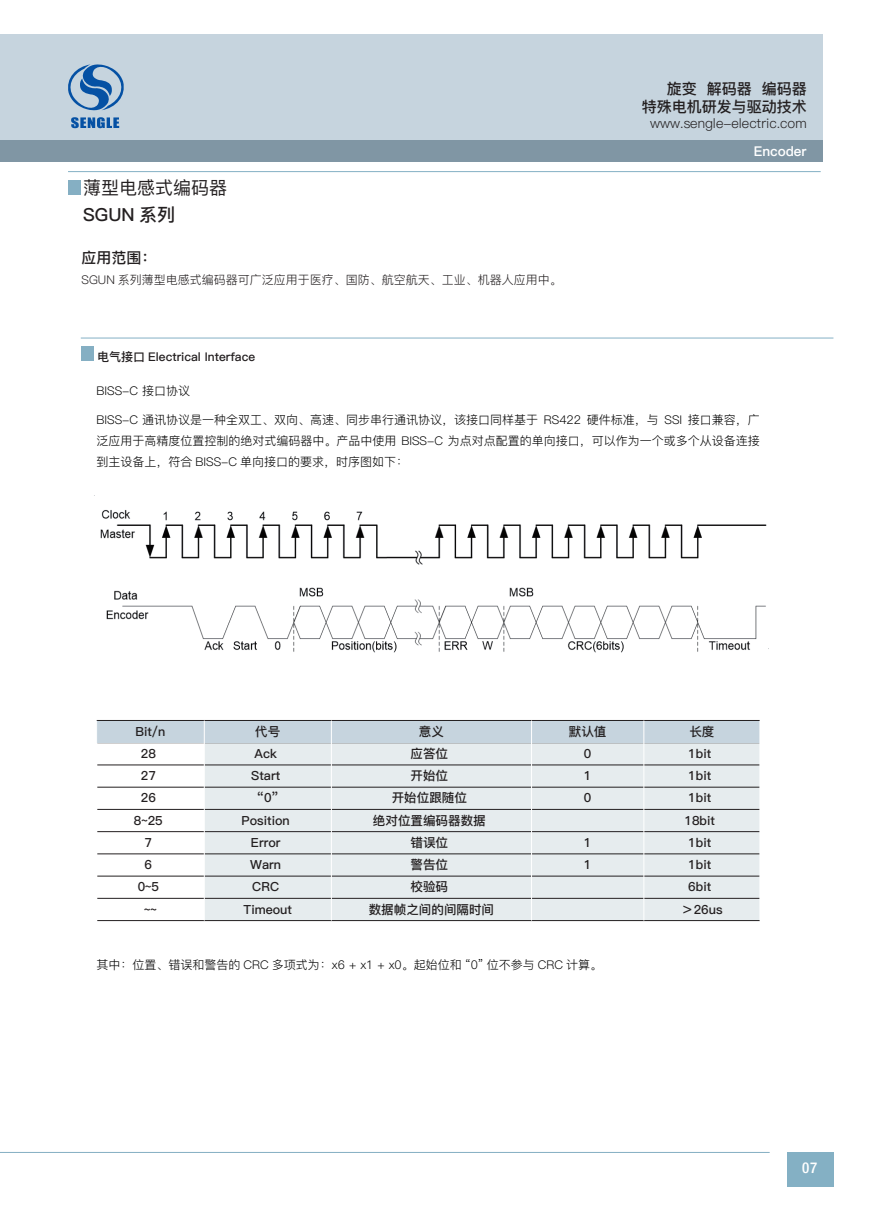
<style>
.page{position:relative;width:893px;height:1229px;background:#fff}
.page>*{position:absolute;margin:0;border:0;box-sizing:border-box;transform-origin:0 0}
.t1{font:18px "Ping Fang SC Medium";color:#231f20}
.t2{font:18px "Ping Fang SC Bold";color:#231f20}
.t3{font:15px/18px "Ping Fang SC Bold";color:#231f20;text-align:right}
.t4{font:500 condensed 15px "Helvetica Neue LT Pro";color:#fff}
.t5{font:13.5px "Ping Fang SC Regular";color:#231f20}
.t6{font:13.5px "Ping Fang SC Heavy";color:#fff}
.t7{font:12.6px/22.2px "Ping Fang SC Bold";color:#231f20;text-align:center}
.t8{font:12px/21.3px "Ping Fang SC Regular";color:#030303;text-align:justify}
.t9{font:12px "Ping Fang SC Regular";color:#231f20}
.t10{font:12px "Ping Fang SC Bold";color:#231f20}
</style>
<div class="page">
<hr style="left:0;top:1152px;width:770px;height:1px;background:#85afc3">
<div style="left:787px;top:1152px;width:46px;height:34px;background:#84b0c4"></div>
<div style="left:0;top:34px;width:823px;height:106px;background:#c6d4de"></div>
<div style="left:0;top:140px;width:823px;height:22px;background:#8096a4"></div>
<svg style="left:68px;top:64px;width:56px;height:47px"></svg>
<svg style="left:71px;top:117px;width:48px;height:11px"></svg>
<hr style="left:68px;top:171px;width:753px;height:1px;background:#84b1c5">
<div style="left:68px;top:180px;width:13px;height:15px;background:#85afc3"></div>
<hr style="left:81px;top:338px;width:752px;height:1px;background:#84b1c5">
<div style="left:81px;top:346px;width:13px;height:15px;background:#85afc3"></div>
<div style="left:204px;top:743px;width:556px;height:22px;background:#e6ecee"></div>
<div style="left:204px;top:765px;width:556px;height:22px;background:#e6ecee"></div>
<hr style="left:97px;top:764px;width:663px;height:1px;background:#231f20">
<div style="left:204px;top:787px;width:556px;height:22px;background:#e6ecee"></div>
<hr style="left:97px;top:787px;width:663px;height:1px;background:#231f20">
<div style="left:204px;top:809px;width:556px;height:23px;background:#e6ecee"></div>
<hr style="left:97px;top:809px;width:663px;height:1px;background:#231f20">
<div style="left:204px;top:832px;width:556px;height:22px;background:#e6ecee"></div>
<hr style="left:97px;top:831px;width:663px;height:1px;background:#231f20">
<div style="left:204px;top:854px;width:556px;height:22px;background:#e6ecee"></div>
<hr style="left:97px;top:853px;width:663px;height:1px;background:#231f20">
<div style="left:204px;top:876px;width:556px;height:22px;background:#e6ecee"></div>
<hr style="left:97px;top:876px;width:663px;height:1px;background:#231f20">
<div style="left:204px;top:898px;width:556px;height:22px;background:#e6ecee"></div>
<hr style="left:97px;top:898px;width:663px;height:1px;background:#231f20">
<div style="left:97px;top:720px;width:663px;height:23px;background:#c6d4de"></div>
<hr style="left:97px;top:720px;width:663px;height:1px;background:#231f20">
<hr style="left:97px;top:920px;width:663px;height:1px;background:#231f20">
<hr style="left:204px;top:720px;width:1px;height:200px;background:#fff">
<hr style="left:331px;top:720px;width:1px;height:200px;background:#fff">
<hr style="left:531px;top:720px;width:1px;height:200px;background:#fff">
<hr style="left:643px;top:720px;width:1px;height:200px;background:#fff">
<hr style="left:759px;top:720px;width:1px;height:200px;background:#fff">
<img style="left:94px;top:495px;width:673px;height:158px">
<p class="t3" style="left:642px;top:80px;width:166px">旋变 解码器 编码器<br>特殊电机研发与驱动技术</p>
<p class="t5" style="left:650px;top:115px;width:158px">www.sengle-electric.com</p>
<h1 class="t1" style="left:83px;top:177px;width:145px">薄型电感式编码器</h1>
<h1 class="t2" style="left:83px;top:204px;width:93px">SGUN 系列</h1>
<p class="t3" style="left:82px;top:249px;width:76px">应用范围：</p>
<p class="t9" style="left:82px;top:273px;width:482px">SGUN 系列薄型电感式编码器可广泛应用于医疗、国防、航空航天、工业、机器人应用中。</p>
<p class="t6" style="left:754px;top:143px;width:55px">Encoder</p>
<p class="t10" style="left:97px;top:349px;width:160px">电气接口 Electrical Interface</p>
<p class="t8" style="left:97px;top:380px;width:95px">BISS-C 接口协议</p>
<p class="t8" style="left:97px;top:409px;width:665px">BISS-C 通讯协议是一种全双工、双向、高速、同步串行通讯协议，该接口同样基于 RS422 硬件标准，与 SSI 接口兼容，广泛应用于高精度位置控制的绝对式编码器中。产品中使用 BISS-C 为点对点配置的单向接口，可以作为一个或多个从设备连接到主设备上，符合 BISS-C 单向接口的要求，时序图如下：</p>
<p class="t7" style="left:134px;top:720px;width:33px">Bit/n<br>28<br>27<br>26<br>8~25<br>7<br>6<br>0~5 ~~</p>
<p class="t7" style="left:242px;top:720px;width:52px">代号<br>Ack<br>Start “0”<br>Position<br>Error<br>Warn<br>CRC<br>Timeout</p>
<p class="t7" style="left:369px;top:720px;width:127px">意义<br>应答位<br>开始位<br>开始位跟随位<br>绝对位置编码器数据错误位<br>警告位<br>校验码<br>数据帧之间的间隔时间</p>
<p class="t7" style="left:569px;top:720px;width:39px">默认值<br>0<br>1<br>0</p>
<p class="t7" style="left:584px;top:832px;width:9px;text-align:left">1<br>1</p>
<p class="t8" style="left:97px;top:954px;width:507px">其中：位置、错误和警告的 CRC 多项式为：x6 + x1 + x0。起始位和 “0” 位不参与 CRC 计算。</p>
<p class="t7" style="left:681px;top:720px;width:43px">长度<br>1bit<br>1bit<br>1bit<br>18bit<br>1bit<br>1bit<br>6bit＞26us</p>
<p class="t4" style="left:802px;top:1159px;width:17px">07</p>
</div>
